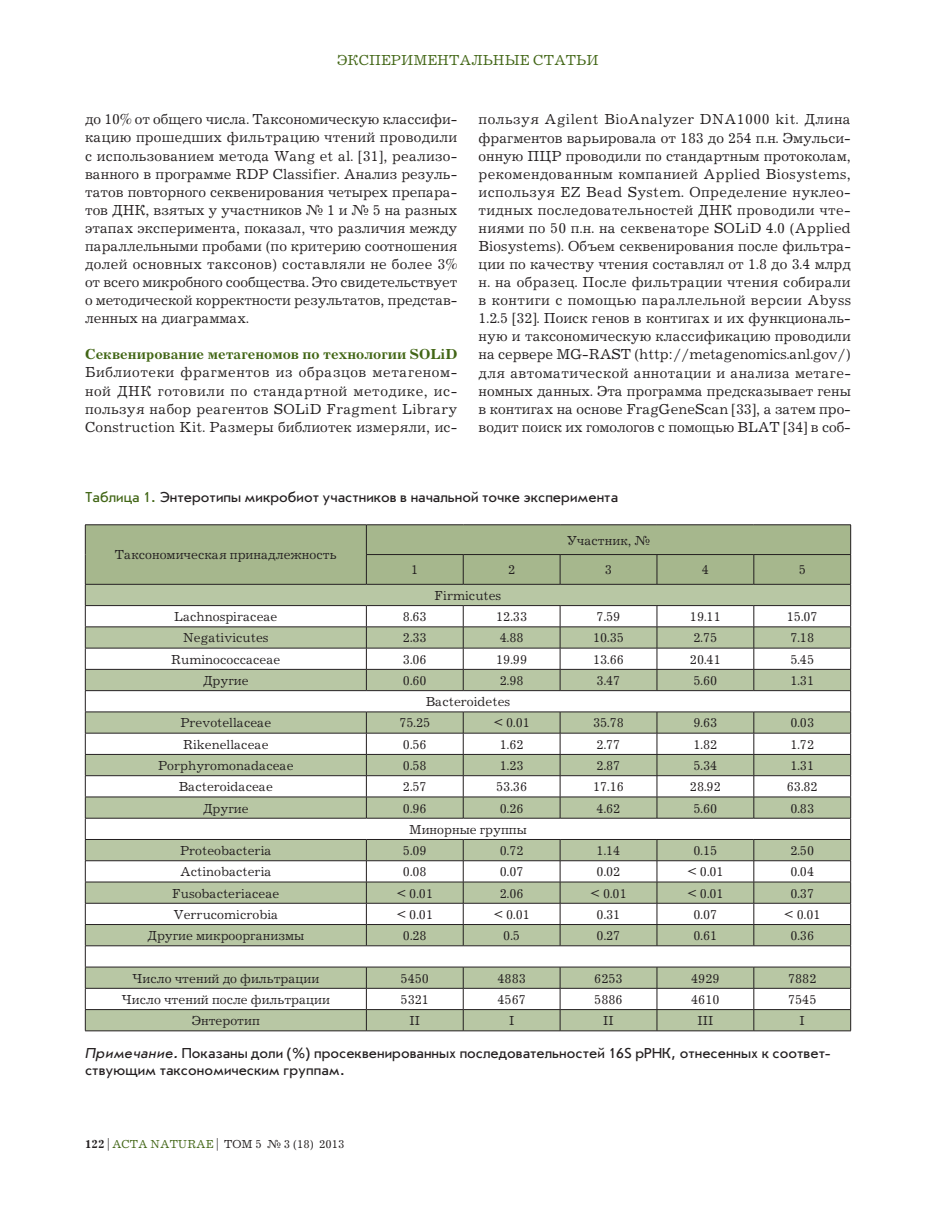
<style>
.page{position:relative;width:936px;height:1212px;background:#fff}
.page>*{position:absolute;margin:0;border:0;box-sizing:border-box;transform-origin:0 0}
.t1{font:15px/18.1px "Journal C";color:#231f20;text-align:justify}
.t2{font:15px/16.5px "Journal Sans C";color:#231f20}
.t3{font:700 15px "Journal C";color:#426616}
.t4{font:15px "Journal C";color:#426616}
.t5{font:13.5px "Journal C";color:#231f20}
.t6{font:12px "Journal C";color:#231f20}
.s1{color:#426616}
.s2{font-style:italic}
.s3{font-weight:700}
</style>
<div class="page">
<hr style="left:85px;top:1030px;width:281px;height:1px;background:#231f20">
<hr style="left:366px;top:1030px;width:97px;height:1px;background:#231f20">
<hr style="left:463px;top:1030px;width:97px;height:1px;background:#231f20">
<hr style="left:560px;top:1030px;width:97px;height:1px;background:#231f20">
<hr style="left:657px;top:1030px;width:96px;height:1px;background:#231f20">
<hr style="left:753px;top:1030px;width:97px;height:1px;background:#231f20">
<hr style="left:85px;top:524px;width:281px;height:1px;background:#231f20">
<hr style="left:366px;top:524px;width:97px;height:1px;background:#231f20">
<hr style="left:463px;top:524px;width:97px;height:1px;background:#231f20">
<hr style="left:560px;top:524px;width:97px;height:1px;background:#231f20">
<hr style="left:657px;top:524px;width:96px;height:1px;background:#231f20">
<hr style="left:753px;top:524px;width:97px;height:1px;background:#231f20">
<svg style="left:85px;top:525px;width:766px;height:505px"></svg>
<hr style="left:85px;top:584px;width:281px;height:1px;background:#231f20">
<hr style="left:366px;top:584px;width:97px;height:1px;background:#231f20">
<hr style="left:463px;top:584px;width:97px;height:1px;background:#231f20">
<hr style="left:560px;top:584px;width:97px;height:1px;background:#231f20">
<hr style="left:657px;top:584px;width:96px;height:1px;background:#231f20">
<hr style="left:753px;top:584px;width:97px;height:1px;background:#231f20">
<p class="t4" style="left:337px;top:52px;width:263px">ЭКСПЕРИМЕНТАЛЬНЫЕ СТАТЬИ</p>
<p class="t1" style="left:85px;top:111px;width:374px">до 10% от общего числа. Таксономическую классифи&shy;кацию прошедших фильтрацию чтений проводили c использованием метода Wang et al. [31], реализо&shy;ванного в программе RDP Classifier. Анализ резуль&shy;татов повторного секвенирования четырех препара&shy;тов ДНК, взятых у участников № 1 и № 5 на разных этапах эксперимента, показал, что различия между параллельными пробами (по критерию соотношения долей основных таксонов) составляли не более 3% от всего микробного сообщества. Это свидетельствует о методической корректности результатов, представ&shy;ленных на диаграммах.</p>
<p class="t3" style="left:85px;top:346px;width:374px">Секвенирование метагеномов по технологии SOLiD</p>
<p class="t1" style="left:85px;top:364px;width:374px">Библиотеки фрагментов из образцов метагеном&shy;ной ДНК готовили по стандартной методике, ис&shy;пользуя набор реагентов SOLiD Fragment Library Construction Kit. Размеры библиотек измеряли, ис-</p>
<p class="t1" style="left:478px;top:111px;width:374px">пользуя Agilent BioAnalyzer DNA1000 kit. Длина фрагментов варьировала от 183 до 254 п.н. Эмульси&shy;онную ПЦР проводили по стандартным протоколам, рекомендованным компанией Applied Biosystems, используя EZ Bead System. Определение нуклео&shy;тидных последовательностей ДНК проводили чте&shy;ниями по 50 п.н. на секвенаторе SOLiD 4.0 (Applied Biosystems). Объем секвенирования после фильтра&shy;ции по качеству чтения составлял от 1.8 до 3.4 млрд н. на образец. После фильтрации чтения собирали в контиги с помощью параллельной версии Abyss 1.2.5 [32]. Поиск генов в контигах и их функциональ&shy;ную и таксономическую классификацию проводили на сервере MG-RAST (http://metagenomics.anl.gov/) для автоматической аннотации и анализа метаге&shy;номных данных. Эта программа предсказывает гены в контигах на основе FragGeneScan [33], а затем про&shy;водит поиск их гомологов с помощью BLAT [34] в соб-</p>
<p class="t2" style="left:85px;top:489px;width:534px"><span class="s1">Таблица 1.</span> Энтеротипы микробиот участников в начальной точке эксперимента</p>
<p class="t5" style="left:115px;top:548px;width:223px">Таксономическая принадлежность</p>
<p class="t5" style="left:566px;top:533px;width:85px">Участник, №</p>
<p class="t5" style="left:411px;top:563px;width:9px">1</p>
<p class="t5" style="left:508px;top:563px;width:9px">2</p>
<p class="t5" style="left:605px;top:563px;width:9px">3</p>
<p class="t5" style="left:701px;top:563px;width:9px">4</p>
<p class="t5" style="left:798px;top:563px;width:9px">5</p>
<p class="t5" style="left:434px;top:588px;width:68px">Firmicutes</p>
<p class="t5" style="left:174px;top:610px;width:105px">Lachnospiraceae</p>
<p class="t5" style="left:403px;top:610px;width:25px">8.63</p>
<p class="t5" style="left:496px;top:610px;width:32px">12.33</p>
<p class="t5" style="left:596px;top:610px;width:25px">7.59</p>
<p class="t5" style="left:690px;top:610px;width:32px">19.11</p>
<p class="t5" style="left:786px;top:610px;width:32px">15.07</p>
<p class="t5" style="left:183px;top:631px;width:87px">Negativicutes</p>
<p class="t5" style="left:403px;top:631px;width:25px">2.33</p>
<p class="t5" style="left:499px;top:631px;width:25px">4.88</p>
<p class="t5" style="left:593px;top:631px;width:32px">10.35</p>
<p class="t5" style="left:693px;top:631px;width:25px">2.75</p>
<p class="t5" style="left:790px;top:631px;width:25px">7.18</p>
<p class="t5" style="left:171px;top:652px;width:111px">Ruminococcaceae</p>
<p class="t5" style="left:403px;top:652px;width:25px">3.06</p>
<p class="t5" style="left:496px;top:652px;width:32px">19.99</p>
<p class="t5" style="left:593px;top:652px;width:32px">13.66</p>
<p class="t5" style="left:690px;top:652px;width:32px">20.41</p>
<p class="t5" style="left:790px;top:652px;width:25px">5.45</p>
<p class="t5" style="left:203px;top:673px;width:47px">Другие</p>
<p class="t5" style="left:403px;top:673px;width:25px">0.60</p>
<p class="t5" style="left:499px;top:673px;width:25px">2.98</p>
<p class="t5" style="left:596px;top:673px;width:25px">3.47</p>
<p class="t5" style="left:693px;top:673px;width:25px">5.60</p>
<p class="t5" style="left:790px;top:673px;width:25px">1.31</p>
<p class="t5" style="left:425px;top:695px;width:86px">Bacteroidetes</p>
<p class="t5" style="left:180px;top:716px;width:92px">Prevotellaceae</p>
<p class="t5" style="left:399px;top:716px;width:32px">75.25</p>
<p class="t5" style="left:493px;top:716px;width:38px">&lt; 0.01</p>
<p class="t5" style="left:593px;top:716px;width:32px">35.78</p>
<p class="t5" style="left:693px;top:716px;width:25px">9.63</p>
<p class="t5" style="left:790px;top:716px;width:25px">0.03</p>
<p class="t5" style="left:183px;top:737px;width:87px">Rikenellaceae</p>
<p class="t5" style="left:403px;top:737px;width:25px">0.56</p>
<p class="t5" style="left:499px;top:737px;width:25px">1.62</p>
<p class="t5" style="left:596px;top:737px;width:25px">2.77</p>
<p class="t5" style="left:693px;top:737px;width:25px">1.82</p>
<p class="t5" style="left:790px;top:737px;width:25px">1.72</p>
<p class="t5" style="left:158px;top:758px;width:137px">Porphyromonadaceae</p>
<p class="t5" style="left:403px;top:758px;width:25px">0.58</p>
<p class="t5" style="left:499px;top:758px;width:25px">1.23</p>
<p class="t5" style="left:596px;top:758px;width:25px">2.87</p>
<p class="t5" style="left:693px;top:758px;width:25px">5.34</p>
<p class="t5" style="left:790px;top:758px;width:25px">1.31</p>
<p class="t5" style="left:179px;top:780px;width:96px">Bacteroidaceae</p>
<p class="t5" style="left:403px;top:780px;width:25px">2.57</p>
<p class="t5" style="left:496px;top:780px;width:32px">53.36</p>
<p class="t5" style="left:593px;top:780px;width:32px">17.16</p>
<p class="t5" style="left:690px;top:780px;width:32px">28.92</p>
<p class="t5" style="left:786px;top:780px;width:32px">63.82</p>
<p class="t5" style="left:203px;top:801px;width:47px">Другие</p>
<p class="t5" style="left:403px;top:801px;width:25px">0.96</p>
<p class="t5" style="left:499px;top:801px;width:25px">0.26</p>
<p class="t5" style="left:596px;top:801px;width:25px">4.62</p>
<p class="t5" style="left:693px;top:801px;width:25px">5.60</p>
<p class="t5" style="left:790px;top:801px;width:25px">0.83</p>
<p class="t5" style="left:409px;top:822px;width:119px">Минорные группы</p>
<p class="t5" style="left:180px;top:843px;width:93px">Proteobacteria</p>
<p class="t5" style="left:403px;top:843px;width:25px">5.09</p>
<p class="t5" style="left:499px;top:843px;width:25px">0.72</p>
<p class="t5" style="left:596px;top:843px;width:25px">1.14</p>
<p class="t5" style="left:693px;top:843px;width:25px">0.15</p>
<p class="t5" style="left:790px;top:843px;width:25px">2.50</p>
<p class="t5" style="left:180px;top:865px;width:93px">Actinobacteria</p>
<p class="t5" style="left:403px;top:865px;width:25px">0.08</p>
<p class="t5" style="left:499px;top:865px;width:25px">0.07</p>
<p class="t5" style="left:596px;top:865px;width:25px">0.02</p>
<p class="t5" style="left:687px;top:865px;width:38px">&lt; 0.01</p>
<p class="t5" style="left:790px;top:865px;width:25px">0.04</p>
<p class="t5" style="left:172px;top:886px;width:108px">Fusobacteriaceae</p>
<p class="t5" style="left:396px;top:886px;width:38px">&lt; 0.01</p>
<p class="t5" style="left:499px;top:886px;width:25px">2.06</p>
<p class="t5" style="left:590px;top:886px;width:38px">&lt; 0.01</p>
<p class="t5" style="left:687px;top:886px;width:38px">&lt; 0.01</p>
<p class="t5" style="left:790px;top:886px;width:25px">0.37</p>
<p class="t5" style="left:173px;top:907px;width:106px">Verrucomicrobia</p>
<p class="t5" style="left:396px;top:907px;width:38px">&lt; 0.01</p>
<p class="t5" style="left:493px;top:907px;width:38px">&lt; 0.01</p>
<p class="t5" style="left:596px;top:907px;width:25px">0.31</p>
<p class="t5" style="left:693px;top:907px;width:25px">0.07</p>
<p class="t5" style="left:783px;top:907px;width:38px">&lt; 0.01</p>
<p class="t5" style="left:147px;top:928px;width:158px">Другие микроорганизмы</p>
<p class="t5" style="left:403px;top:928px;width:25px">0.28</p>
<p class="t5" style="left:503px;top:928px;width:18px">0.5</p>
<p class="t5" style="left:596px;top:928px;width:25px">0.27</p>
<p class="t5" style="left:693px;top:928px;width:25px">0.61</p>
<p class="t5" style="left:790px;top:928px;width:25px">0.36</p>
<p class="t5" style="left:132px;top:971px;width:188px">Число чтений до фильтрации</p>
<p class="t5" style="left:400px;top:971px;width:30px">5450</p>
<p class="t5" style="left:497px;top:971px;width:30px">4883</p>
<p class="t5" style="left:594px;top:971px;width:30px">6253</p>
<p class="t5" style="left:691px;top:971px;width:30px">4929</p>
<p class="t5" style="left:788px;top:971px;width:30px">7882</p>
<p class="t5" style="left:122px;top:992px;width:210px">Число чтений после фильтрации</p>
<p class="t5" style="left:400px;top:992px;width:30px">5321</p>
<p class="t5" style="left:497px;top:992px;width:30px">4567</p>
<p class="t5" style="left:594px;top:992px;width:30px">5886</p>
<p class="t5" style="left:691px;top:992px;width:30px">4610</p>
<p class="t5" style="left:788px;top:992px;width:30px">7545</p>
<p class="t5" style="left:192px;top:1013px;width:70px">Энтеротип</p>
<p class="t5" style="left:409px;top:1013px;width:12px">II</p>
<p class="t5" style="left:509px;top:1013px;width:7px">I</p>
<p class="t5" style="left:603px;top:1013px;width:12px">II</p>
<p class="t5" style="left:697px;top:1013px;width:17px">III</p>
<p class="t5" style="left:799px;top:1013px;width:7px">I</p>
<p class="t2" style="left:85px;top:1045px;width:746px"><span class="s2">Примечание.</span> Показаны доли (%) просеквенированных последовательностей 16S рРНК, отнесенных к соответ&shy;ствующим таксономическим группам.</p>
<p class="t6" style="left:85px;top:1137px;width:261px"><span class="s3">122</span> | <span class="s1">Acta naturae</span> | ТОМ 5 № 3 (18) 2013</p>
</div>
